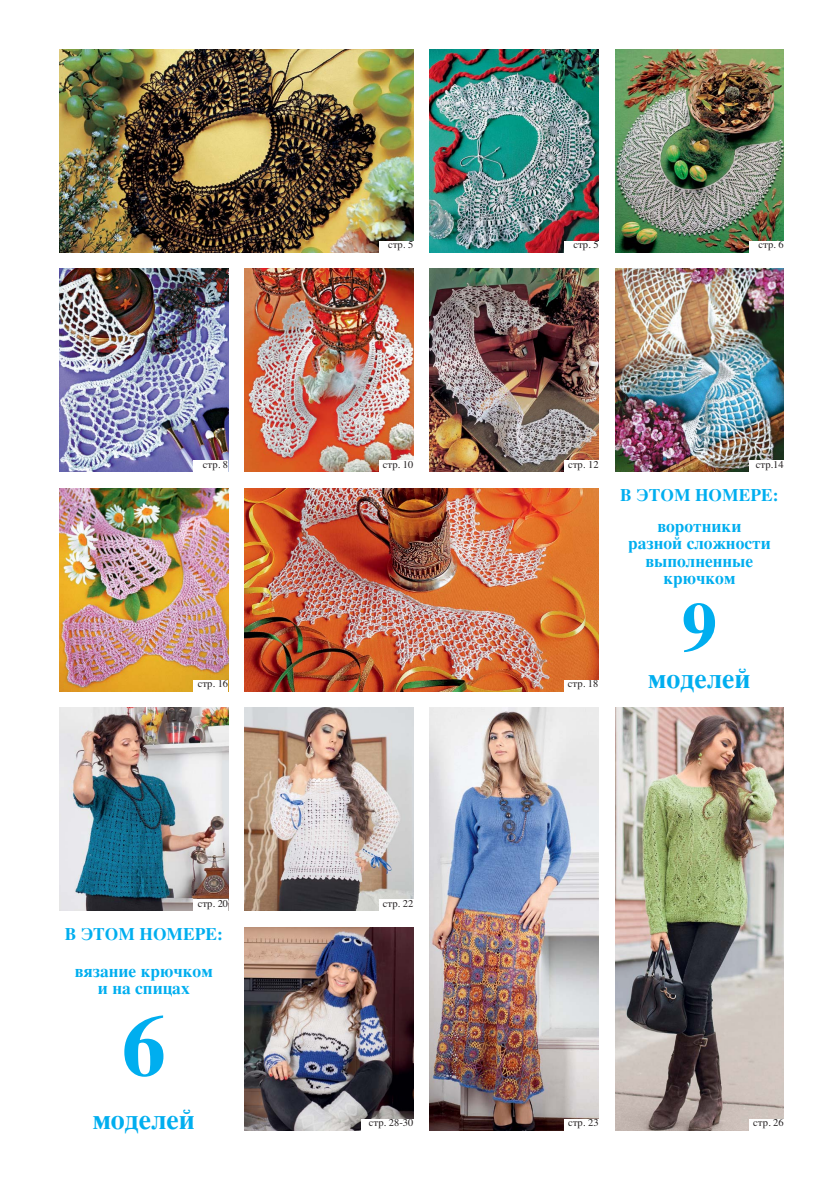
<style>
.page{position:relative;width:833px;height:1190px;background:#fff}
.page>*{position:absolute;margin:0;border:0;box-sizing:border-box;transform-origin:0 0}
.t1{font:700 87.5px "Times";color:#00aeef}
.t2{font:700 70px "Times";color:#00aeef}
.t3{font:700 28px "Times";color:#00aeef}
.t4{font:700 17.5px/17.5px "Times";color:#00aeef;text-align:center}
.t5{font:10.5px "Times";color:#231f20}
</style>
<div class="page">
<img style="left:60px;top:708px;width:168px;height:203px">
<img style="left:245px;top:708px;width:168px;height:203px">
<img style="left:430px;top:708px;width:168px;height:422px">
<img style="left:615px;top:708px;width:169px;height:422px">
<img style="left:245px;top:927px;width:168px;height:203px">
<img style="left:60px;top:49px;width:353px;height:203px">
<img style="left:430px;top:49px;width:169px;height:203px">
<img style="left:615px;top:49px;width:169px;height:203px">
<img style="left:60px;top:269px;width:168px;height:203px">
<img style="left:245px;top:269px;width:168px;height:203px">
<img style="left:430px;top:269px;width:169px;height:203px">
<img style="left:615px;top:269px;width:169px;height:203px">
<img style="left:60px;top:488px;width:168px;height:203px">
<img style="left:245px;top:488px;width:353px;height:203px">
<div style="left:749px;top:460px;width:35px;height:12px;background:#fff"></div>
<div style="left:193px;top:680px;width:35px;height:11px;background:#fff"></div>
<div style="left:564px;top:680px;width:34px;height:11px;background:#fff"></div>
<div style="left:379px;top:460px;width:34px;height:12px;background:#fff"></div>
<div style="left:564px;top:460px;width:35px;height:12px;background:#fff"></div>
<div style="left:379px;top:241px;width:34px;height:11px;background:#fff"></div>
<div style="left:564px;top:241px;width:35px;height:11px;background:#fff"></div>
<div style="left:749px;top:241px;width:35px;height:11px;background:#fff"></div>
<div style="left:193px;top:460px;width:35px;height:12px;background:#fff"></div>
<div style="left:749px;top:1119px;width:35px;height:11px;background:#fff"></div>
<div style="left:193px;top:899px;width:35px;height:12px;background:#fff"></div>
<div style="left:379px;top:899px;width:34px;height:12px;background:#fff"></div>
<div style="left:564px;top:1119px;width:35px;height:11px;background:#fff"></div>
<div style="left:361px;top:1119px;width:52px;height:11px;background:#fff"></div>
<p class="t5" style="left:203px;top:461px;width:27px">стр. 8</p>
<p class="t5" style="left:388px;top:241px;width:27px">стр. 5</p>
<p class="t5" style="left:573px;top:241px;width:27px">стр. 5</p>
<p class="t5" style="left:759px;top:241px;width:27px">стр. 6</p>
<p class="t5" style="left:383px;top:461px;width:32px">стр. 10</p>
<p class="t5" style="left:568px;top:461px;width:32px">стр. 12</p>
<p class="t5" style="left:756px;top:461px;width:29px">стр.14</p>
<p class="t5" style="left:198px;top:680px;width:32px">стр. 16</p>
<p class="t5" style="left:568px;top:680px;width:32px">стр. 18</p>
<p class="t4" style="left:620px;top:482px;width:160px;line-height:30.3px">В ЭТОМ НОМЕРЕ: воротники</p>
<p class="t4" style="left:628px;top:536px;width:144px">разной сложности выполненные крючком</p>
<h2 class="t2" style="left:682px;top:602px;width:37px">9</h2>
<h3 class="t3" style="left:648px;top:669px;width:104px">моделей</h3>
<p class="t5" style="left:198px;top:900px;width:32px">стр. 20</p>
<p class="t5" style="left:383px;top:900px;width:32px">стр. 22</p>
<p class="t4" style="left:65px;top:917px;width:160px;line-height:37.3px">В ЭТОМ НОМЕРЕ: вязание крючком</p>
<p class="t4" style="left:98px;top:981px;width:93px">и на спицах</p>
<h1 class="t1" style="left:122px;top:1014px;width:45px">6</h1>
<h3 class="t3" style="left:93px;top:1109px;width:104px">моделей</h3>
<p class="t5" style="left:369px;top:1119px;width:46px">стр. 28-30</p>
<p class="t5" style="left:568px;top:1119px;width:32px">стр. 23</p>
<p class="t5" style="left:753px;top:1119px;width:32px">стр. 26</p>
</div>
